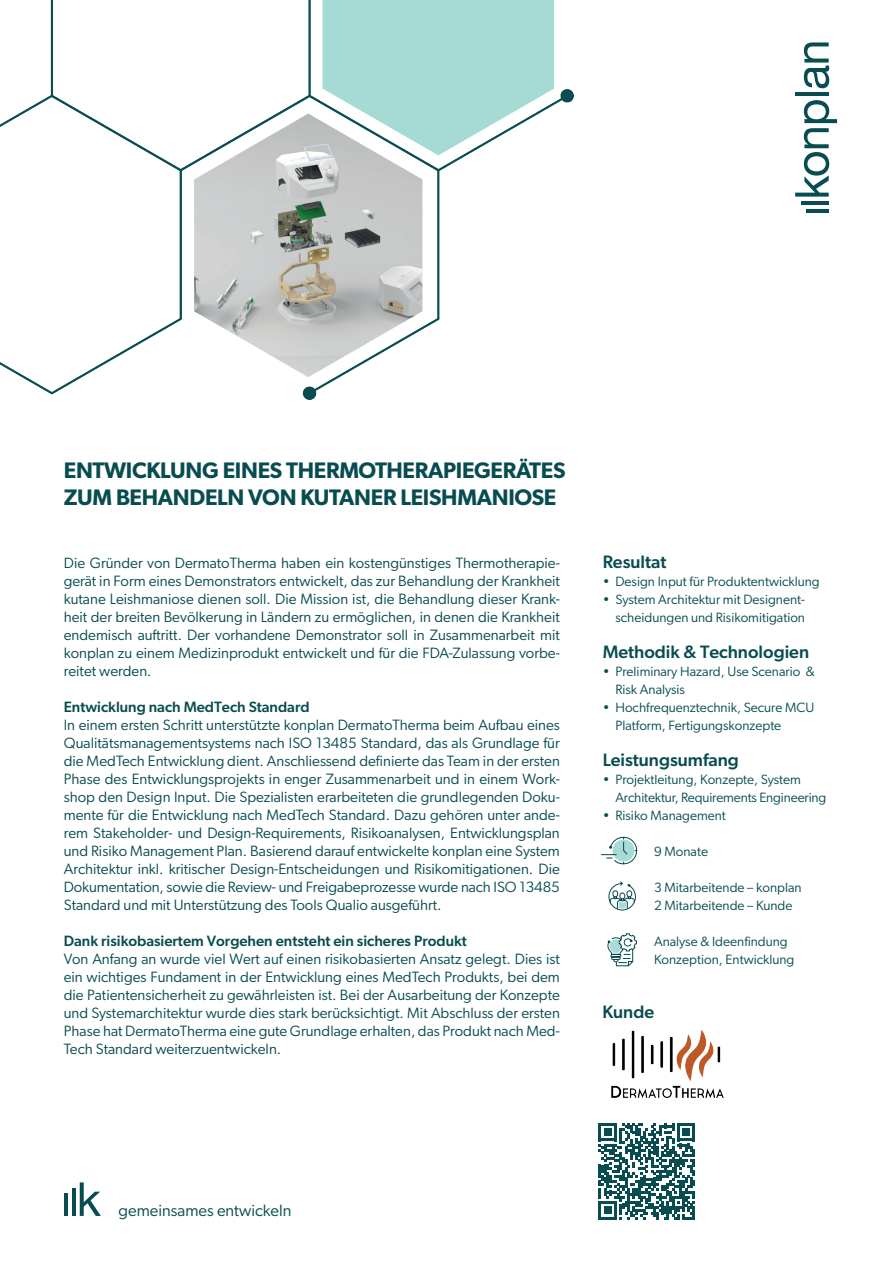
<style>
.page{position:relative;width:893px;height:1263px;background:#fff}
.page>*{position:absolute;margin:0;border:0;box-sizing:border-box;transform-origin:0 0}
.t1{font:600 22.5px/27px "Gibson";letter-spacing:-.015em;color:#084c50}
.t2{font:500 18px "Gibson";color:#084c50}
.t3{font:16.5px "Gibson";color:#084c50}
.t4{font:15px/18px "Gibson";color:#084c50;text-align:justify}
.t5{font:500 15px "Gibson";color:#084c50}
.t6{font:13.5px/18px "Gibson";color:#084c50}
</style>
<div class="page">
<svg style="left:80px;top:1182px;width:21px;height:34px"></svg>
<hr style="left:72px;top:1188px;width:4px;height:28px;background:#084c51">
<hr style="left:64px;top:1194px;width:4px;height:22px;background:#084c51">
<svg style="left:804px;top:42px;width:25px;height:46px"></svg>
<svg style="left:795px;top:100px;width:42px;height:97px"></svg>
<hr style="left:801px;top:201px;width:28px;height:4px;background:#084c51">
<hr style="left:807px;top:209px;width:22px;height:4px;background:#084c51">
<hr style="left:795px;top:92px;width:34px;height:4px;background:#084c51">
<img style="left:0;top:0;width:573px;height:400px">
<svg style="left:599px;top:1123px;width:96px;height:96px"></svg>
<img style="left:194px;top:114px;width:228px;height:263px">
<svg style="left:601px;top:837px;width:36px;height:27px"></svg>
<svg style="left:608px;top:881px;width:28px;height:29px"></svg>
<svg style="left:607px;top:933px;width:30px;height:33px"></svg>
<img style="left:611px;top:1030px;width:113px;height:68px">
<h1 class="t1" style="left:64px;top:456px;width:503px">ENTWICKLUNG EINES THERMOTHERAPIEGERÄTES<br>ZUM BEHANDELN VON KUTANER LEISHMANIOSE</h1>
<p class="t4" style="left:64px;top:553px;width:498px">Die Gründer von DermatoTherma haben ein kostengünstiges Thermotherapie&shy;gerät in Form eines Demonstrators entwickelt, das zur Behandlung der Krankheit kutane Leishmaniose dienen soll. Die Mission ist, die Behandlung dieser Krank&shy;heit der breiten Bevölkerung in Ländern zu ermöglichen, in denen die Krankheit endemisch auftritt. Der vorhandene Demonstrator soll in Zusammenarbeit mit konplan zu einem Medizinprodukt entwickelt und für die FDA-Zulassung vorbe&shy;reitet werden.</p>
<p class="t5" style="left:64px;top:698px;width:247px">Entwicklung nach MedTech Standard</p>
<p class="t4" style="left:64px;top:715px;width:498px">In einem ersten Schritt unterstützte konplan DermatoTherma beim Aufbau eines Qualitätsmanagementsystems nach ISO 13485 Standard, das als Grundlage für die MedTech Entwicklung dient. Anschliessend definierte das Team in der ersten Phase des Entwicklungsprojekts in enger Zusammenarbeit und in einem Work&shy;shop den Design Input. Die Spezialisten erarbeiteten die grundlegenden Doku&shy;mente für die Entwicklung nach MedTech Standard. Dazu gehören unter ande&shy;rem Stakeholder- und Design-Requirements, Risikoanalysen, Entwicklungsplan und Risiko Management Plan. Basierend darauf entwickelte konplan eine System Architektur inkl. kritischer Design-Entscheidungen und Risikomitigationen. Die Dokumentation, sowie die Review- und Freigabeprozesse wurde nach ISO 13485<br>Standard und mit Unterstützung des Tools Qualio ausgeführt.</p>
<p class="t5" style="left:64px;top:932px;width:405px">Dank risikobasiertem Vorgehen entsteht ein sicheres Produkt</p>
<p class="t4" style="left:64px;top:949px;width:498px">Von Anfang an wurde viel Wert auf einen risikobasierten Ansatz gelegt. Dies ist ein wichtiges Fundament in der Entwicklung eines MedTech Produkts, bei dem die Patientensicherheit zu gewährleisten ist. Bei der Ausarbeitung der Konzepte und Systemarchitektur wurde dies stark berücksichtigt. Mit Abschluss der ersten Phase hat DermatoTherma eine gute Grundlage erhalten, das Produkt nach Med-Tech Standard weiterzuentwickeln.</p>
<p class="t2" style="left:603px;top:551px;width:65px">Resultat</p>
<p class="t6" style="left:603px;top:572px;width:219px">• Design Input für Produktentwicklung</p>
<p class="t6" style="left:603px;top:590px;width:204px;text-align:right">• System Architektur mit Designent&shy;scheidungen und Risikomitigation</p>
<p class="t2" style="left:603px;top:641px;width:208px">Methodik &amp; Technologien</p>
<p class="t6" style="left:615px;top:662px;width:201px;text-indent:-13px">• Preliminary Hazard, Use Scenario &amp;<br>Risk Analysis</p>
<p class="t6" style="left:615px;top:698px;width:201px;text-indent:-13px">• Hochfrequenztechnik, Secure MCU<br>Platform, Fertigungskonzepte</p>
<p class="t2" style="left:603px;top:749px;width:138px">Leistungsumfang</p>
<p class="t6" style="left:615px;top:770px;width:212px;text-indent:-13px">• Projektleitung, Konzepte, System<br>Architektur, Requirements Engineering</p>
<p class="t6" style="left:603px;top:806px;width:125px">• Risiko Management</p>
<p class="t6" style="left:654px;top:842px;width:55px">9 Monate</p>
<p class="t6" style="left:654px;top:878px;width:149px">3 Mitarbeitende – konplan<br>2 Mitarbeitende – Kunde</p>
<p class="t6" style="left:654px;top:932px;width:142px">Analyse &amp; Ideenfindung<br>Konzeption, Entwicklung</p>
<p class="t2" style="left:602px;top:1001px;width:53px">Kunde</p>
<p class="t3" style="left:119px;top:1200px;width:174px">gemeinsames entwickeln</p>
</div>
